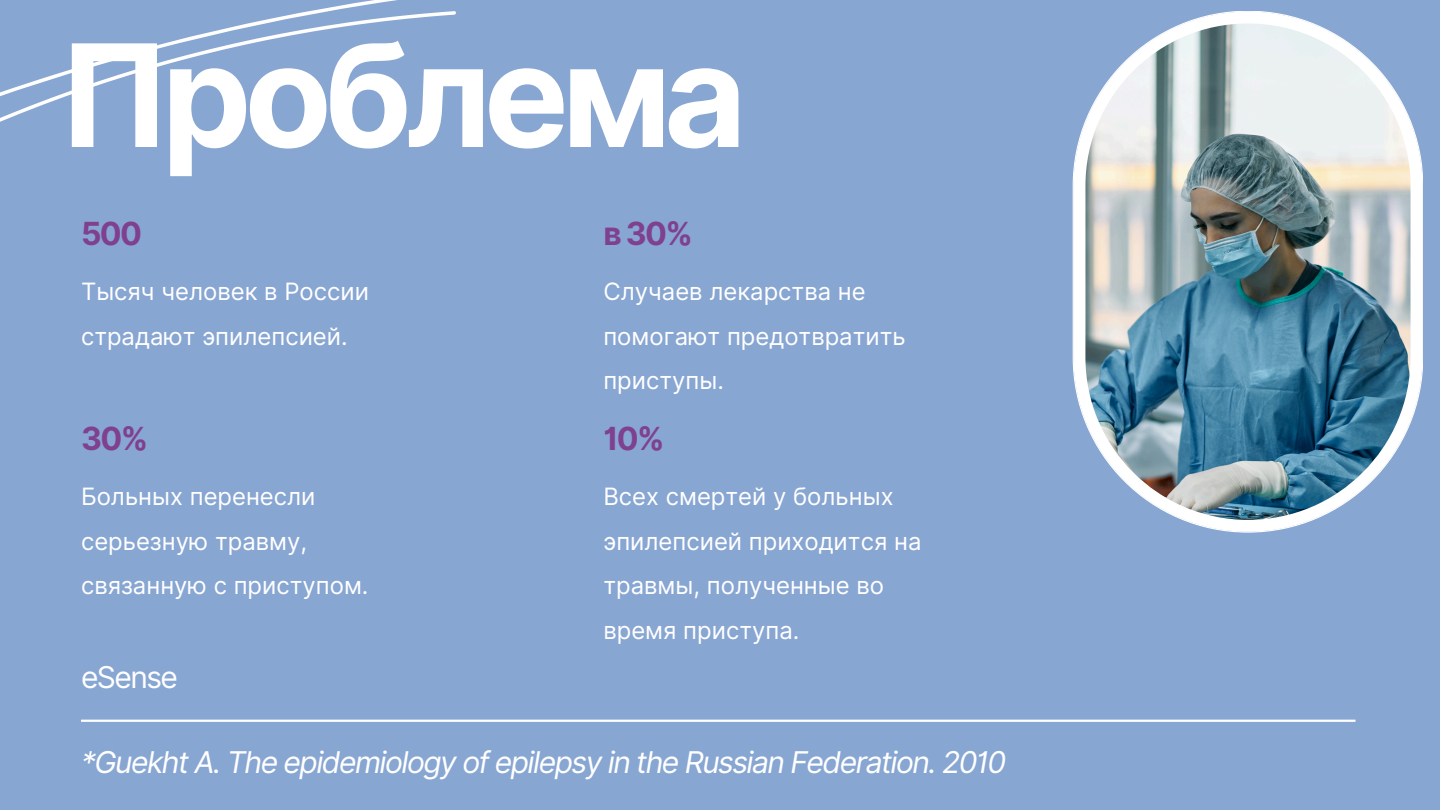
<style>
.page{position:relative;width:1440px;height:810px;background:#88a6d2}
.page>*{position:absolute;margin:0;border:0;box-sizing:border-box;transform-origin:0 0}
.t1{font:700 142.5px "Inter";letter-spacing:-.05em;color:#fff}
.t2{font:700 31.9px "Inter";letter-spacing:-.05em;color:#7f4090}
.t3{font:italic 30px "Inter";letter-spacing:-.05em;color:#fff}
.t4{font:30px "Inter";letter-spacing:-.05em;color:#fff}
.t5{font:23.9px/44.8px "Inter";color:#fff}
</style>
<div class="page">
<hr style="left:81px;top:720px;width:1274px;height:2px;background:#fff">
<img style="left:1073px;top:11px;width:350px;height:522px">
<svg style="left:0;top:0;width:456px;height:122px"></svg>
<h1 class="t1" style="left:60px;top:10px;width:688px">Проблема</h1>
<p class="t2" style="left:81px;top:214px;width:63px">500</p>
<h2 class="t2" style="left:603px;top:214px;width:91px">в 30%</h2>
<p class="t5" style="left:81px;top:269px;width:289px">Тысяч человек в России страдают эпилепсией.</p>
<h2 class="t5" style="left:603px;top:269px;width:304px">Случаев лекарства не помогают предотвратить приступы.</h2>
<p class="t2" style="left:81px;top:419px;width:69px">30%</p>
<h2 class="t2" style="left:603px;top:419px;width:63px">10%</h2>
<p class="t5" style="left:81px;top:474px;width:289px">Больных перенесли серьезную травму, связанную с приступом.</p>
<p class="t5" style="left:603px;top:474px;width:320px">Всех смертей у больных эпилепсией приходится на травмы, полученные во время приступа.</p>
<h2 class="t4" style="left:81px;top:659px;width:99px">eSense</h2>
<h3 class="t3" style="left:81px;top:744px;width:927px">*Guekht A. The epidemiology of epilepsy in the Russian Federation. 2010</h3>
</div>
